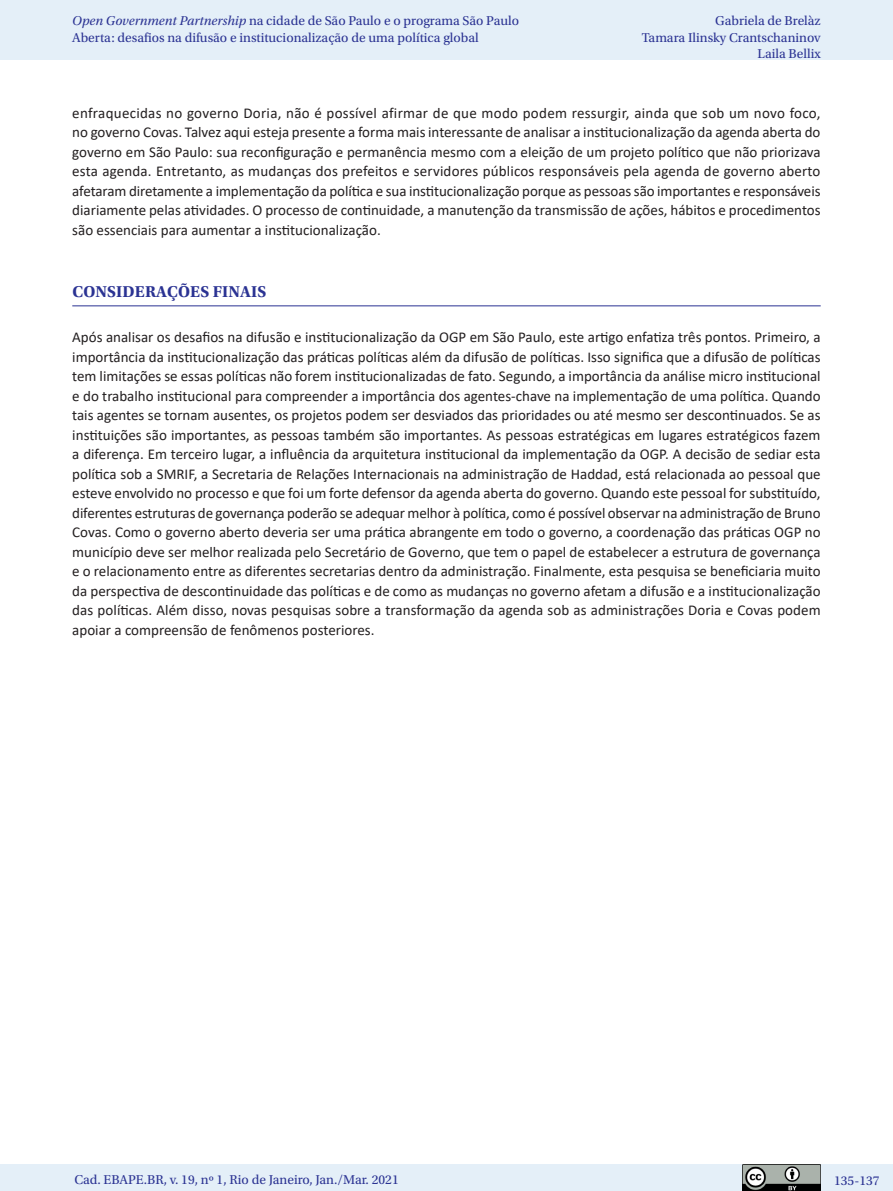
<style>
.page{position:relative;width:893px;height:1191px;background:#fff}
.page>*{position:absolute;margin:0;border:0;box-sizing:border-box;transform-origin:0 0}
._07_1_sub_1{font:700 16.5px "Utopia Std";letter-spacing:.01em;color:#2b3393}
._06_0_texto{font:15px/19.5px "Calibri";color:#231f20;text-align:justify}
.t1{font:13.5px/16.5px "Utopia Std";color:#2b3393}
.s1{font-style:italic}
</style>
<div class="page">
<div style="left:0;top:0;width:893px;height:60px;background:#e4eff8"></div>
<div style="left:0;top:1164px;width:893px;height:27px;background:#e4eff8"></div>
<img style="left:743px;top:1164px;width:78px;height:27px">
<hr style="left:72px;top:305px;width:749px;height:1px;background:#2b3393">
<p class="t1" style="left:72px;top:13px;width:448px"><span class="s1">Open Government Partnership</span> na cidade de São Paulo e o programa São Paulo<br>Aberta: desafios na difusão e institucionalização de uma política global</p>
<p class="t1" style="left:642px;top:13px;width:180px;text-align:right">Gabriela de Brelàz<br>Tamara Ilinsky Crantschaninov<br>Laila Bellix</p>
<p class="_06_0_texto" style="left:72px;top:102px;width:750px">enfraquecidas no governo Doria, não é possível afirmar de que modo podem ressurgir, ainda que sob um novo foco, no governo Covas. Talvez aqui esteja presente a forma mais interessante de analisar a institucionalização da agenda aberta do governo em São Paulo: sua reconfiguração e permanência mesmo com a eleição de um projeto político que não priorizava esta agenda. Entretanto, as mudanças dos prefeitos e servidores públicos responsáveis pela agenda de governo aberto afetaram diretamente a implementação da política e sua institucionalização porque as pessoas são importantes e responsáveis diariamente pelas atividades. O processo de continuidade, a manutenção da transmissão de ações, hábitos e procedimentos são essenciais para aumentar a institucionalização.</p>
<p class="_07_1_sub_1" style="left:72px;top:282px;width:195px">CONSIDERAÇÕES FINAIS</p>
<p class="_06_0_texto" style="left:72px;top:327px;width:750px">Após analisar os desafios na difusão e institucionalização da OGP em São Paulo, este artigo enfatiza três pontos. Primeiro, a importância da institucionalização das práticas políticas além da difusão de políticas. Isso significa que a difusão de políticas tem limitações se essas políticas não forem institucionalizadas de fato. Segundo, a importância da análise micro institucional e do trabalho institucional para compreender a importância dos agentes-chave na implementação de uma política. Quando tais agentes se tornam ausentes, os projetos podem ser desviados das prioridades ou até mesmo ser descontinuados. Se as instituições são importantes, as pessoas também são importantes. As pessoas estratégicas em lugares estratégicos fazem a diferença. Em terceiro lugar, a influência da arquitetura institucional da implementação da OGP. A decisão de sediar esta política sob a SMRIF, a Secretaria de Relações Internacionais na administração de Haddad, está relacionada ao pessoal que esteve envolvido no processo e que foi um forte defensor da agenda aberta do governo. Quando este pessoal for substituído, diferentes estruturas de governança poderão se adequar melhor à política, como é possível observar na administração de Bruno Covas. Como o governo aberto deveria ser uma prática abrangente em todo o governo, a coordenação das práticas OGP no município deve ser melhor realizada pelo Secretário de Governo, que tem o papel de estabelecer a estrutura de governança e o relacionamento entre as diferentes secretarias dentro da administração. Finalmente, esta pesquisa se beneficiaria muito da perspectiva de descontinuidade das políticas e de como as mudanças no governo afetam a difusão e a institucionalização das políticas. Além disso, novas pesquisas sobre a transformação da agenda sob as administrações Doria e Covas podem apoiar a compreensão de fenômenos posteriores.</p>
<p class="t1" style="left:74px;top:1171px;width:326px">Cad. EBAPE.BR, v. 19, nº 1, Rio de Janeiro, Jan./Mar. 2021</p>
<p class="t1" style="left:834px;top:1172px;width:47px">135-137</p>
</div>
